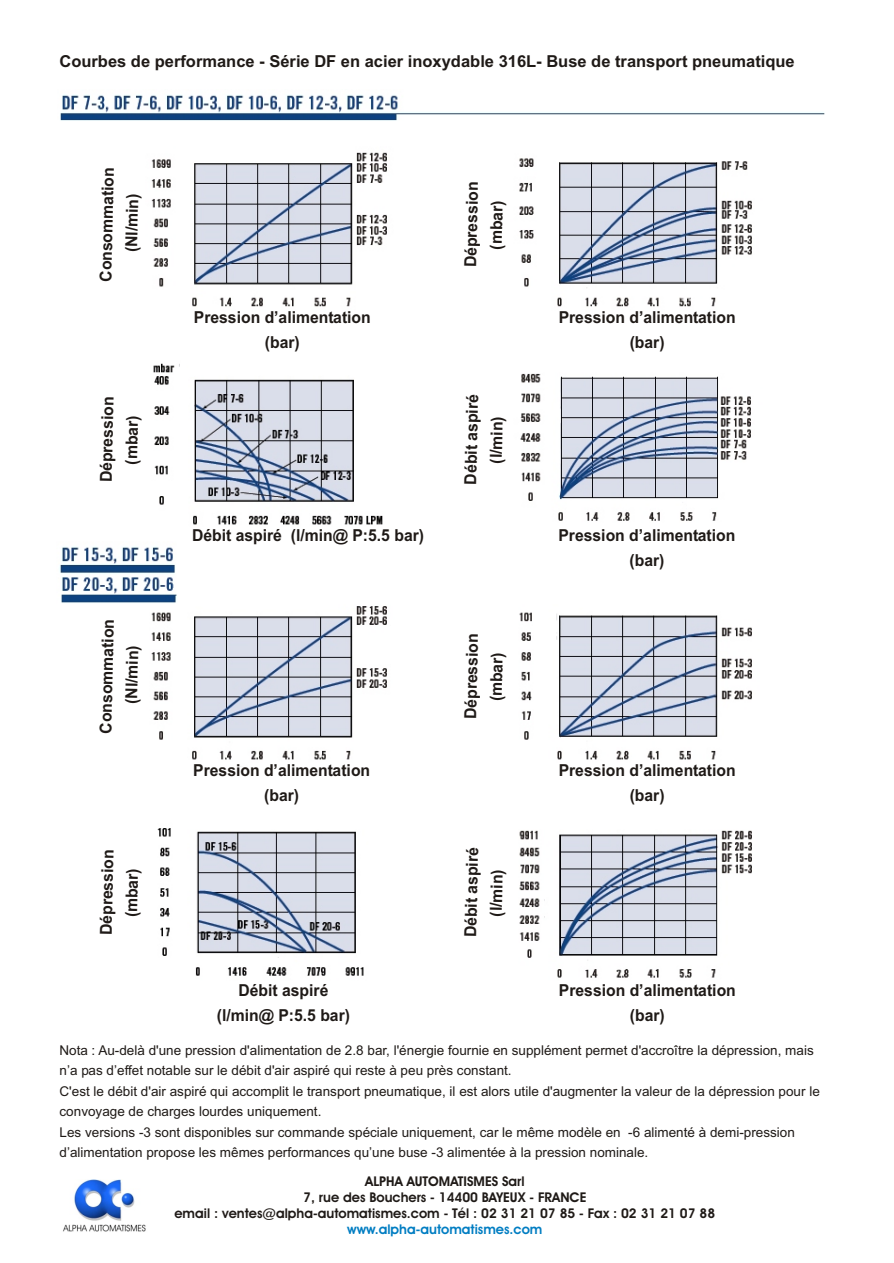
<style>
.page{position:relative;width:894px;height:1263px;background:#fff}
.page>*{position:absolute;margin:0;border:0;box-sizing:border-box;transform-origin:0 0}
.t1{font:700 16.5px/25px "Arial";color:#1f1a17;text-align:center;scale:.95 1}
.t2{font:700 16.5px "Arial";color:#1f1a17}
.t3{font:13.5px/20.5px "Arial";color:#1f1a17}
.t4{font:13.5px/16px "Avant Garde Bk BT";color:#1f1a17;text-align:center}
.t5{font:13.5px "Avant Garde Bk BT";color:#007dc2}
</style>
<div class="page">
<img style="left:151px;top:606px;width:601px;height:372px">
<img style="left:151px;top:152px;width:601px;height:369px">
<img style="left:63px;top:1180px;width:83px;height:52px">
<img style="left:151px;top:361px;width:236px;height:164px">
<img style="left:60px;top:94px;width:765px;height:27px">
<img style="left:59px;top:546px;width:125px;height:64px">
<svg style="left:491px;top:201px;width:15px;height:19px"></svg>
<svg style="left:465px;top:432px;width:13px;height:31px"></svg>
<svg style="left:465px;top:885px;width:13px;height:31px"></svg>
<p class="t2" style="left:59px;top:55px;width:737px">Courbes de performance - Série DF en acier inoxydable 316L- Buse de transport pneumatique</p>
<p class="t1" style="left:95px;top:270px;width:110px;rotate:-89deg">o s mmat n</p>
<p class="t1" style="left:120px;top:252px;width:63px;rotate:-89deg">( l/m )</p>
<p class="t1" style="left:95px;top:482px;width:92px;rotate:-89deg">Dépression (mbar)</p>
<p class="t1" style="left:95px;top:733px;width:122px;rotate:-89deg">Consommation (Nl/min)</p>
<p class="t1" style="left:95px;top:935px;width:92px;rotate:-89deg">Dépression (mbar)</p>
<p class="t1" style="left:460px;top:267px;width:92px;rotate:-89deg">Dépr ss on</p>
<p class="t1" style="left:460px;top:249px;width:52px;text-align:right;rotate:-89deg">e i (mb r</p>
<p class="t1" style="left:194px;top:307px;width:188px">Pression d’alimentation (bar)</p>
<p class="t1" style="left:559px;top:307px;width:188px">Pression d’alimentation (bar)</p>
<p class="t1" style="left:460px;top:484px;width:96px;rotate:-89deg">Dé it spiré l/( min)</p>
<p class="t1" style="left:192px;top:524px;width:246px">Débit aspiré (l/min@ P:5.5 bar)</p>
<p class="t1" style="left:558px;top:524px;width:188px">Pression d’alimentation (bar)</p>
<p class="t1" style="left:460px;top:719px;width:92px;rotate:-89deg">Dépression (mbar)</p>
<p class="t1" style="left:193px;top:759px;width:188px">Pression d’alimentation (bar)</p>
<p class="t1" style="left:559px;top:759px;width:188px">Pression d’alimentation (bar)</p>
<p class="t1" style="left:460px;top:937px;width:96px;rotate:-89deg">Dé it spiré l/( min)</p>
<p class="t1" style="left:217px;top:979px;width:142px">Débit aspiré (l/min@ P:5.5 bar)</p>
<p class="t1" style="left:559px;top:979px;width:188px">Pression d’alimentation (bar)</p>
<p class="t3" style="left:60px;top:1041px;width:762px">Nota : Au-delà d'une pression d'alimentation de 2.8 bar, l'énergie fournie en supplément permet d'accroître la dépression, mais n’a pas d’effet notable sur le débit d'air aspiré qui reste à peu près constant.<br>C'est le débit d'air aspiré qui accomplit le transport pneumatique, il est alors utile d'augmenter la valeur de la dépression pour le convoyage de charges lourdes uniquement.<br>Les versions -3 sont disponibles sur commande spéciale uniquement, car le même modèle en -6 alimenté à demi-pression d’alimentation propose les mêmes performances qu’une buse -3 alimentée à la pression nominale.</p>
<p class="t4" style="left:174px;top:1174px;width:542px">ALPHA AUTOMATISMES Sarl<br>7, rue des Bouchers - 14400 BAYEUX - FRANCE<br>email : ventes@alpha-automatismes.com - Tél : 02 31 21 07 85 - Fax : 02 31 21 07 88</p>
<p class="t5" style="left:347px;top:1224px;width:197px">www.alpha-automatismes.com</p>
</div>
